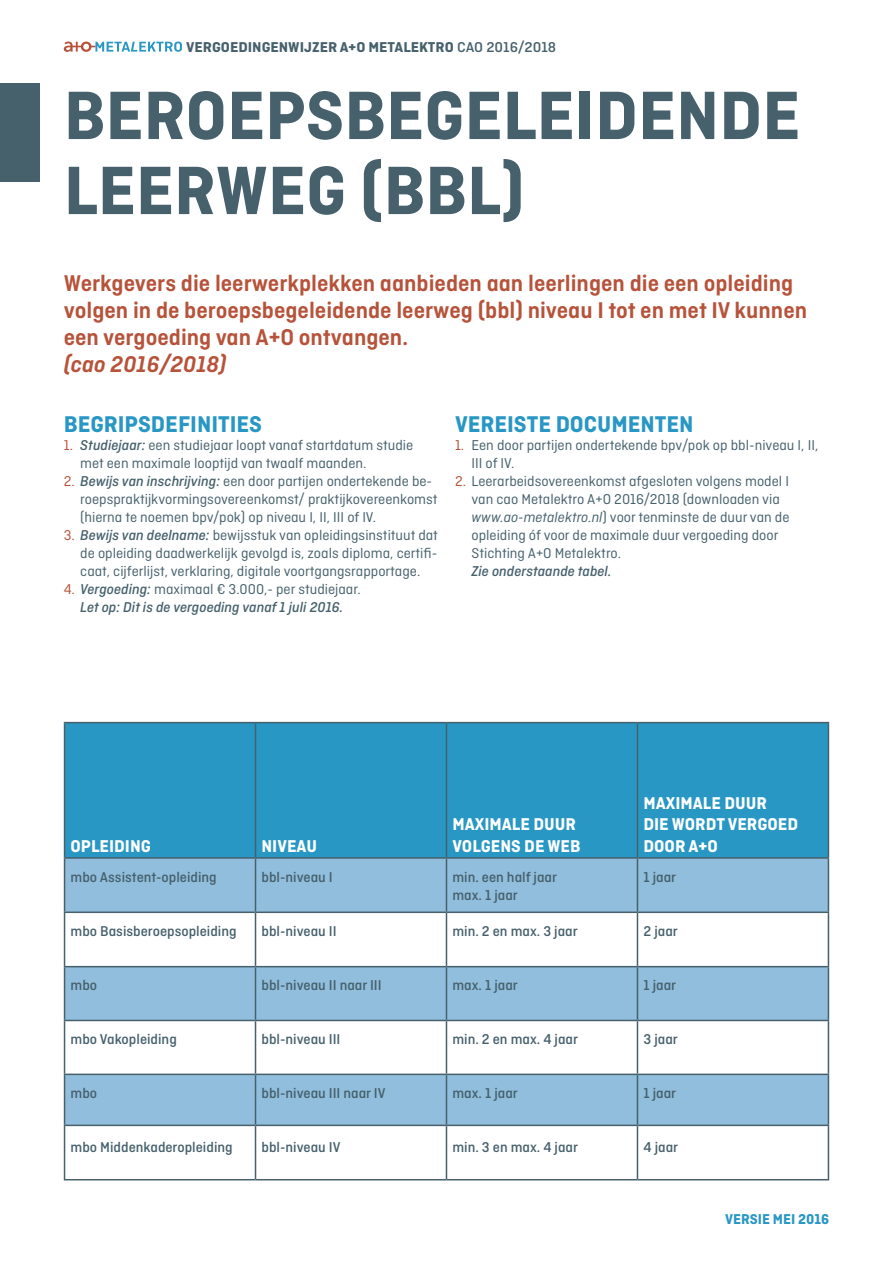
<style>
.page{position:relative;width:893px;height:1263px;background:#fff}
.page>*{position:absolute;margin:0;border:0;box-sizing:border-box;transform-origin:0 0}
.t1{font:700 72px/75px "Ciutadella";color:#46606c}
.t2{font:600 24px/27px "Ciutadella";color:#b6533a}
.t3{font:700 24px "Ciutadella";color:#2897c4}
.t4{font:italic 600 24px "Ciutadella";color:#b6533a}
.t5{font:700 18px/21.6px "Ciutadella";color:#fff}
.t6{font:15px/18px "Ciutadella";color:#46606c}
.t7{font:500 15px/18px "Ciutadella";color:#46606c}
.t8{font:italic 500 15px/18px "Ciutadella";color:#46606c;text-align:center}
.t9{font:700 15px "Ciutadella";color:#46606c;scale:1.05 1}
.t10{font:700 15px "Ciutadella";color:#2897c4}
.s1{font-weight:500}
.s2{color:#b6533a}
.s3{font-weight:500;font-style:italic}
.s4{font-weight:400;font-style:normal;color:#b6533a}
.s5{font-weight:400;font-style:normal}
.s6{font-style:italic}
</style>
<div class="page">
<svg style="left:64px;top:42px;width:118px;height:10px"></svg>
<div style="left:0;top:84px;width:40px;height:98px;background:#46606c"></div>
<div style="left:65px;top:723px;width:190px;height:135px;background:#2897c4"></div>
<svg style="left:256px;top:723px;width:572px;height:134px;background:#2895c1"></svg>
<svg style="left:65px;top:859px;width:763px;height:265px;fill:#90bedc"></svg>
<hr style="left:64px;top:722px;width:191px;height:1px;background:#46606c">
<hr style="left:64px;top:723px;width:1px;height:134px;background:#46606c">
<hr style="left:64px;top:857px;width:191px;height:2px;background:#46606c">
<hr style="left:64px;top:859px;width:1px;height:52px;background:#46606c">
<hr style="left:64px;top:911px;width:191px;height:2px;background:#46606c">
<hr style="left:64px;top:913px;width:1px;height:53px;background:#46606c">
<hr style="left:64px;top:1021px;width:1px;height:52px;background:#46606c">
<hr style="left:64px;top:1126px;width:1px;height:53px;background:#46606c">
<hr style="left:64px;top:1179px;width:191px;height:1px;background:#46606c">
<hr style="left:255px;top:723px;width:1px;height:134px;background:#46606c">
<hr style="left:255px;top:859px;width:1px;height:52px;background:#46606c">
<hr style="left:255px;top:913px;width:1px;height:53px;background:#46606c">
<hr style="left:255px;top:1021px;width:1px;height:52px;background:#46606c">
<hr style="left:255px;top:1126px;width:1px;height:53px;background:#46606c">
<hr style="left:255px;top:722px;width:191px;height:1px;background:#46606c">
<hr style="left:446px;top:722px;width:191px;height:1px;background:#46606c">
<hr style="left:637px;top:722px;width:192px;height:1px;background:#46606c">
<hr style="left:446px;top:723px;width:1px;height:134px;background:#46606c">
<hr style="left:637px;top:723px;width:1px;height:134px;background:#46606c">
<hr style="left:828px;top:723px;width:1px;height:134px;background:#46606c">
<hr style="left:446px;top:859px;width:1px;height:52px;background:#46606c">
<hr style="left:637px;top:859px;width:1px;height:52px;background:#46606c">
<hr style="left:828px;top:859px;width:1px;height:52px;background:#46606c">
<hr style="left:446px;top:913px;width:1px;height:53px;background:#46606c">
<hr style="left:637px;top:913px;width:1px;height:53px;background:#46606c">
<hr style="left:828px;top:913px;width:1px;height:53px;background:#46606c">
<hr style="left:446px;top:1021px;width:1px;height:52px;background:#46606c">
<hr style="left:637px;top:1021px;width:1px;height:52px;background:#46606c">
<hr style="left:828px;top:1021px;width:1px;height:52px;background:#46606c">
<hr style="left:446px;top:1126px;width:1px;height:53px;background:#46606c">
<hr style="left:637px;top:1126px;width:1px;height:53px;background:#46606c">
<hr style="left:828px;top:1126px;width:1px;height:53px;background:#46606c">
<hr style="left:255px;top:857px;width:191px;height:2px;background:#46606c">
<hr style="left:446px;top:857px;width:191px;height:2px;background:#46606c">
<hr style="left:637px;top:857px;width:192px;height:2px;background:#46606c">
<hr style="left:255px;top:911px;width:191px;height:2px;background:#46606c">
<hr style="left:446px;top:911px;width:191px;height:2px;background:#46606c">
<hr style="left:637px;top:911px;width:192px;height:2px;background:#46606c">
<hr style="left:255px;top:1179px;width:191px;height:1px;background:#46606c">
<hr style="left:446px;top:1179px;width:191px;height:1px;background:#46606c">
<hr style="left:637px;top:1179px;width:192px;height:1px;background:#46606c">
<hr style="left:64px;top:966px;width:191px;height:1px;background:#46606c">
<hr style="left:64px;top:967px;width:1px;height:53px;background:#46606c">
<hr style="left:64px;top:1020px;width:191px;height:1px;background:#46606c">
<hr style="left:255px;top:966px;width:191px;height:1px;background:#46606c">
<hr style="left:255px;top:967px;width:1px;height:53px;background:#46606c">
<hr style="left:255px;top:1020px;width:191px;height:1px;background:#46606c">
<hr style="left:446px;top:966px;width:191px;height:1px;background:#46606c">
<hr style="left:446px;top:967px;width:1px;height:53px;background:#46606c">
<hr style="left:446px;top:1020px;width:191px;height:1px;background:#46606c">
<hr style="left:637px;top:966px;width:192px;height:1px;background:#46606c">
<hr style="left:637px;top:967px;width:1px;height:53px;background:#46606c">
<hr style="left:828px;top:967px;width:1px;height:53px;background:#46606c">
<hr style="left:637px;top:1020px;width:192px;height:1px;background:#46606c">
<hr style="left:64px;top:1073px;width:191px;height:2px;background:#46606c">
<hr style="left:64px;top:1075px;width:1px;height:49px;background:#46606c">
<hr style="left:64px;top:1124px;width:191px;height:2px;background:#46606c">
<hr style="left:255px;top:1073px;width:191px;height:2px;background:#46606c">
<hr style="left:255px;top:1075px;width:1px;height:49px;background:#46606c">
<hr style="left:255px;top:1124px;width:191px;height:2px;background:#46606c">
<hr style="left:446px;top:1073px;width:191px;height:2px;background:#46606c">
<hr style="left:446px;top:1075px;width:1px;height:49px;background:#46606c">
<hr style="left:446px;top:1124px;width:191px;height:2px;background:#46606c">
<hr style="left:637px;top:1073px;width:192px;height:2px;background:#46606c">
<hr style="left:637px;top:1075px;width:1px;height:49px;background:#46606c">
<hr style="left:828px;top:1075px;width:1px;height:49px;background:#46606c">
<hr style="left:637px;top:1124px;width:192px;height:2px;background:#46606c">
<p class="t9" style="left:186px;top:38px;width:354px">VERGOEDINGENWIJZER A+O METALEKTRO <span class="s1">CAO 2016/2018</span></p>
<h1 class="t1" style="left:64px;top:78px;width:738px">BEROEPSBEGELEIDENDE<br>LEERWEG (BBL)</h1>
<h2 class="t2" style="left:64px;top:269px;width:745px">Werkgevers die leerwerkplekken aanbieden aan leerlingen die een opleiding volgen in de beroepsbegeleidende leerweg (bbl) niveau I tot en met IV kunnen een vergoeding van A+O ontvangen.</h2>
<h2 class="t4" style="left:64px;top:350px;width:164px">(cao 2016/2018)</h2>
<h2 class="t3" style="left:64px;top:410px;width:200px">BEGRIPSDEFINITIES</h2>
<p class="t6" style="left:80px;top:436px;width:334px;text-indent:-16px"><span class="s2">1.</span> <span class="s3">Studiejaar:</span> een studiejaar loopt vanaf startdatum studie met een maximale looptijd van twaalf maanden.</p>
<p class="t6" style="left:80px;top:472px;width:359px;text-indent:-16px"><span class="s2">2.</span> <span class="s3">Bewijs van inschrijving:</span> een door partijen ondertekende be&shy;roepspraktijkvormingsovereenkomst/ praktijkovereenkomst (hierna te noemen bpv/pok) op niveau I, II, III of IV.</p>
<p class="t6" style="left:80px;top:526px;width:359px;text-align:justify;text-indent:-16px"><span class="s2">3.</span> <span class="s3">Bewijs van deelname:</span> bewijsstuk van opleidingsinstituut dat de opleiding daadwerkelijk gevolgd is, zoals diploma, certifi&shy;caat, cijferlijst, verklaring, digitale voortgangsrapportage.</p>
<p class="t8" style="left:64px;top:580px;width:299px"><span class="s4">4.</span> Vergoeding: <span class="s5">maximaal € 3.000,- per studiejaar.<br></span>Let op: Dit is de vergoeding vanaf 1 juli 2016.</p>
<h2 class="t3" style="left:455px;top:410px;width:240px">VEREISTE DOCUMENTEN</h2>
<p class="t6" style="left:471px;top:436px;width:348px;text-indent:-16px"><span class="s2">1.</span> Een door partijen ondertekende bpv/pok op bbl-niveau I, II,<br>III of IV.</p>
<p class="t6" style="left:471px;top:472px;width:320px;text-indent:-16px"><span class="s2">2.</span> Leerarbeidsovereenkomst afgesloten volgens model I van cao Metalektro A+O 2016/2018 (downloaden via <span class="s6">www.ao-metalektro.nl</span>) voor tenminste de duur van de opleiding óf voor de maximale duur vergoeding door Stichting A+O Metalektro.</p>
<p class="t8" style="left:471px;top:562px;width:141px">Zie onderstaande tabel.</p>
<p class="t5" style="left:71px;top:835px;width:82px">OPLEIDING</p>
<p class="t5" style="left:261px;top:835px;width:57px">NIVEAU</p>
<p class="t5" style="left:452px;top:813px;width:130px">MAXIMALE DUUR<br>VOLGENS DE WEB</p>
<p class="t5" style="left:643px;top:792px;width:156px">MAXIMALE DUUR<br>DIE WORDT VERGOED<br>DOOR A+O</p>
<p class="t7" style="left:71px;top:868px;width:148px">mbo Assistent-opleiding</p>
<p class="t7" style="left:261px;top:868px;width:73px">bbl-niveau I</p>
<p class="t7" style="left:452px;top:868px;width:106px">min. een half jaar max. 1 jaar</p>
<p class="t7" style="left:643px;top:868px;width:34px">1 jaar</p>
<p class="t7" style="left:71px;top:922px;width:168px">mbo Basisberoepsopleiding</p>
<p class="t7" style="left:261px;top:922px;width:77px">bbl-niveau II</p>
<p class="t7" style="left:452px;top:922px;width:127px">min. 2 en max. 3 jaar</p>
<p class="t7" style="left:643px;top:922px;width:36px">2 jaar</p>
<p class="t7" style="left:71px;top:976px;width:28px">mbo</p>
<p class="t7" style="left:261px;top:976px;width:122px">bbl-niveau II naar III</p>
<p class="t7" style="left:452px;top:976px;width:67px">max. 1 jaar</p>
<p class="t7" style="left:643px;top:976px;width:34px">1 jaar</p>
<p class="t7" style="left:71px;top:1030px;width:108px">mbo Vakopleiding</p>
<p class="t7" style="left:261px;top:1030px;width:80px">bbl-niveau III</p>
<p class="t7" style="left:452px;top:1030px;width:127px">min. 2 en max. 4 jaar</p>
<p class="t7" style="left:643px;top:1030px;width:36px">3 jaar</p>
<p class="t7" style="left:71px;top:1084px;width:28px">mbo</p>
<p class="t7" style="left:261px;top:1084px;width:126px">bbl-niveau III naar IV</p>
<p class="t7" style="left:452px;top:1084px;width:67px">max. 1 jaar</p>
<p class="t7" style="left:643px;top:1084px;width:34px">1 jaar</p>
<p class="t7" style="left:71px;top:1138px;width:164px">mbo Middenkaderopleiding</p>
<p class="t7" style="left:261px;top:1138px;width:81px">bbl-niveau IV</p>
<p class="t7" style="left:452px;top:1138px;width:127px">min. 3 en max. 4 jaar</p>
<p class="t7" style="left:643px;top:1138px;width:36px">4 jaar</p>
<p class="t10" style="left:725px;top:1210px;width:106px">VERSIE MEI 2016</p>
</div>
